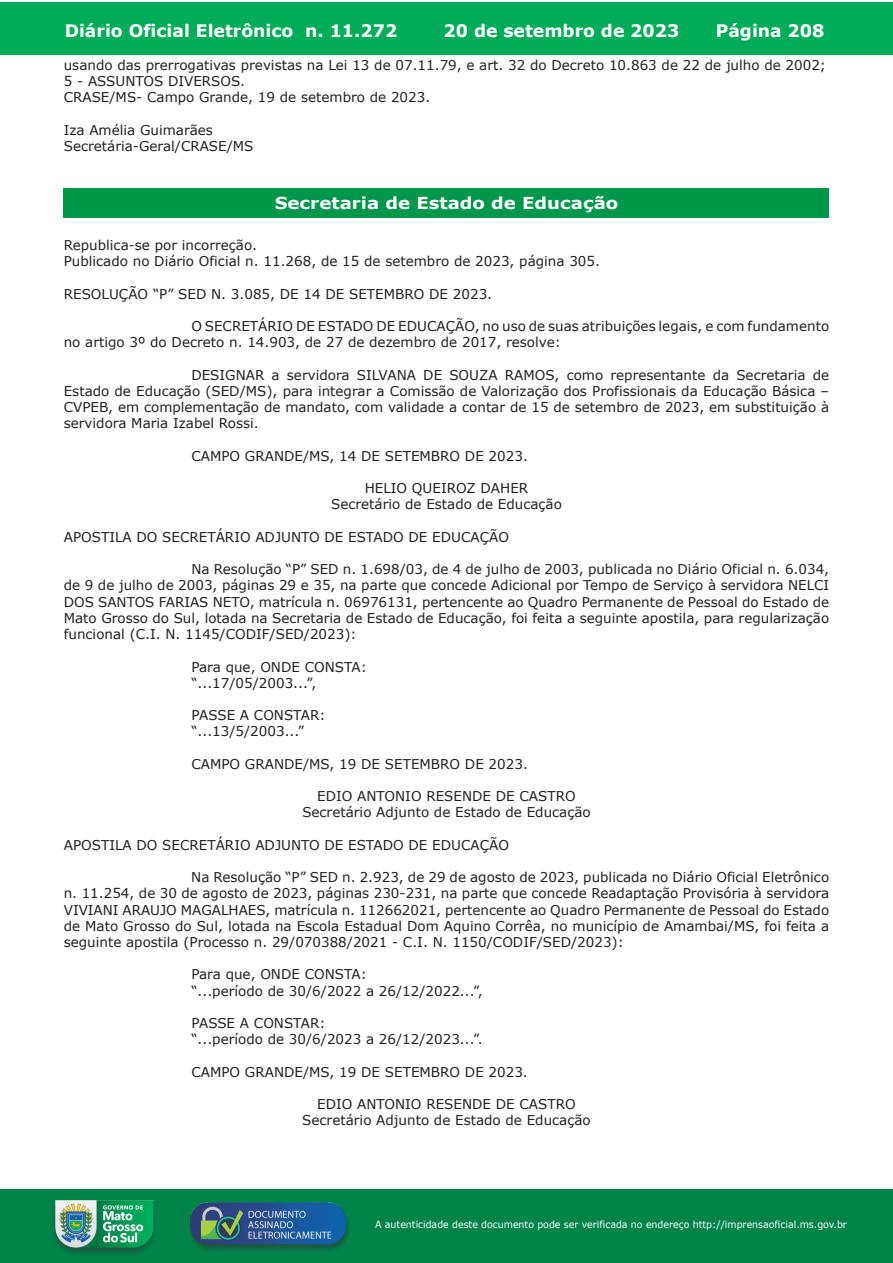
<style>
.page{position:relative;width:893px;height:1263px;background:#fff}
.page>*{position:absolute;margin:0;border:0;box-sizing:border-box;transform-origin:0 0}
.t1{font:700 17.25px "Verdana";color:#fff}
.t2{font:700 16.5px "Verdana";color:#fff;scale:1.1 1}
.t3{font:13.5px/16.2px "Verdana";color:#231f20}
.t4{font:9.9px "Verdana";color:#fff;scale:.95 1}
</style>
<div class="page">
<div style="left:0;top:2px;width:893px;height:53px;background:#00ac57"></div>
<div style="left:1px;top:1189px;width:892px;height:74px;background:#008349"></div>
<img style="left:49px;top:1198px;width:111px;height:61px">
<img style="left:185px;top:1201px;width:168px;height:54px">
<div style="left:64px;top:188px;width:765px;height:30px;background:#00974a"></div>
<p class="t1" style="left:65px;top:18px;width:334px">Diário Oficial Eletrônico n. 11.272</p>
<p class="t1" style="left:444px;top:18px;width:237px">20 de setembro de 2023</p>
<p class="t1" style="left:716px;top:18px;width:110px">Página 208</p>
<p class="t3" style="left:64px;top:57px;width:764px">usando das prerrogativas previstas na Lei 13 de 07.11.79, e art. 32 do Decreto 10.863 de 22 de julho de 2002;<br>5 - ASSUNTOS DIVERSOS.<br>CRASE/MS- Campo Grande, 19 de setembro de 2023.</p>
<p class="t3" style="left:64px;top:122px;width:191px">Iza Amélia Guimarães<br>Secretária-Geral/CRASE/MS</p>
<p class="t2" style="left:275px;top:192px;width:314px">Secretaria de Estado de Educação</p>
<p class="t3" style="left:64px;top:237px;width:538px">Republica-se por incorreção.<br>Publicado no Diário Oficial n. 11.268, de 15 de setembro de 2023, página 305.</p>
<p class="t3" style="left:64px;top:286px;width:430px">RESOLUÇÃO “P” SED N. 3.085, DE 14 DE SETEMBRO DE 2023.</p>
<p class="t3" style="left:64px;top:318px;width:767px;text-indent:128px">O SECRETÁRIO DE ESTADO DE EDUCAÇÃO, no uso de suas atribuições legais, e com fundamento no artigo 3º do Decreto n. 14.903, de 27 de dezembro de 2017, resolve:</p>
<p class="t3" style="left:64px;top:367px;width:767px;text-align:justify;text-indent:128px">DESIGNAR a servidora SILVANA DE SOUZA RAMOS, como representante da Secretaria de Estado de Educação (SED/MS), para integrar a Comissão de Valorização dos Profissionais da Educação Básica – CVPEB, em complementação de mandato, com validade a contar de 15 de setembro de 2023, em substituição à servidora Maria Izabel Rossi.</p>
<p class="t3" style="left:191px;top:448px;width:338px">CAMPO GRANDE/MS, 14 DE SETEMBRO DE 2023.</p>
<p class="t3" style="left:331px;top:480px;width:232px;text-align:center">HELIO QUEIROZ DAHER<br>Secretário de Estado de Educação</p>
<p class="t3" style="left:64px;top:529px;width:447px">APOSTILA DO SECRETÁRIO ADJUNTO DE ESTADO DE EDUCAÇÃO</p>
<p class="t3" style="left:64px;top:561px;width:767px;text-align:justify;text-indent:128px">Na Resolução “P” SED n. 1.698/03, de 4 de julho de 2003, publicada no Diário Oficial n. 6.034, de 9 de julho de 2003, páginas 29 e 35, na parte que concede Adicional por Tempo de Serviço à servidora NELCI DOS SANTOS FARIAS NETO, matrícula n. 06976131, pertencente ao Quadro Permanente de Pessoal do Estado de Mato Grosso do Sul, lotada na Secretaria de Estado de Educação, foi feita a seguinte apostila, para regularização funcional (C.I. N. 1145/CODIF/SED/2023):</p>
<p class="t3" style="left:191px;top:658px;width:177px">Para que, ONDE CONSTA: “...17/05/2003...”,</p>
<p class="t3" style="left:191px;top:707px;width:136px">PASSE A CONSTAR: “...13/5/2003...”</p>
<p class="t3" style="left:191px;top:755px;width:338px">CAMPO GRANDE/MS, 19 DE SETEMBRO DE 2023.</p>
<p class="t3" style="left:302px;top:788px;width:290px;text-align:center">EDIO ANTONIO RESENDE DE CASTRO<br>Secretário Adjunto de Estado de Educação</p>
<p class="t3" style="left:64px;top:836px;width:447px">APOSTILA DO SECRETÁRIO ADJUNTO DE ESTADO DE EDUCAÇÃO</p>
<p class="t3" style="left:64px;top:869px;width:767px;text-align:justify;text-indent:128px">Na Resolução “P” SED n. 2.923, de 29 de agosto de 2023, publicada no Diário Oficial Eletrônico n. 11.254, de 30 de agosto de 2023, páginas 230-231, na parte que concede Readaptação Provisória à servidora VIVIANI ARAUJO MAGALHAES, matrícula n. 112662021, pertencente ao Quadro Permanente de Pessoal do Estado de Mato Grosso do Sul, lotada na Escola Estadual Dom Aquino Corrêa, no município de Amambai/MS, foi feita a seguinte apostila (Processo n. 29/070388/2021 - C.I. N. 1150/CODIF/SED/2023):</p>
<p class="t3" style="left:191px;top:966px;width:293px">Para que, ONDE CONSTA:<br>“...período de 30/6/2022 a 26/12/2022...”,</p>
<p class="t3" style="left:191px;top:1015px;width:293px">PASSE A CONSTAR:<br>“...período de 30/6/2023 a 26/12/2023...”.</p>
<p class="t3" style="left:191px;top:1063px;width:338px">CAMPO GRANDE/MS, 19 DE SETEMBRO DE 2023.</p>
<p class="t3" style="left:302px;top:1096px;width:290px;text-align:center">EDIO ANTONIO RESENDE DE CASTRO<br>Secretário Adjunto de Estado de Educação</p>
<p class="t4" style="left:375px;top:1218px;width:498px">A autenticidade deste documento pode ser verificada no endereço http://imprensaoficial.ms.gov.br</p>
</div>
